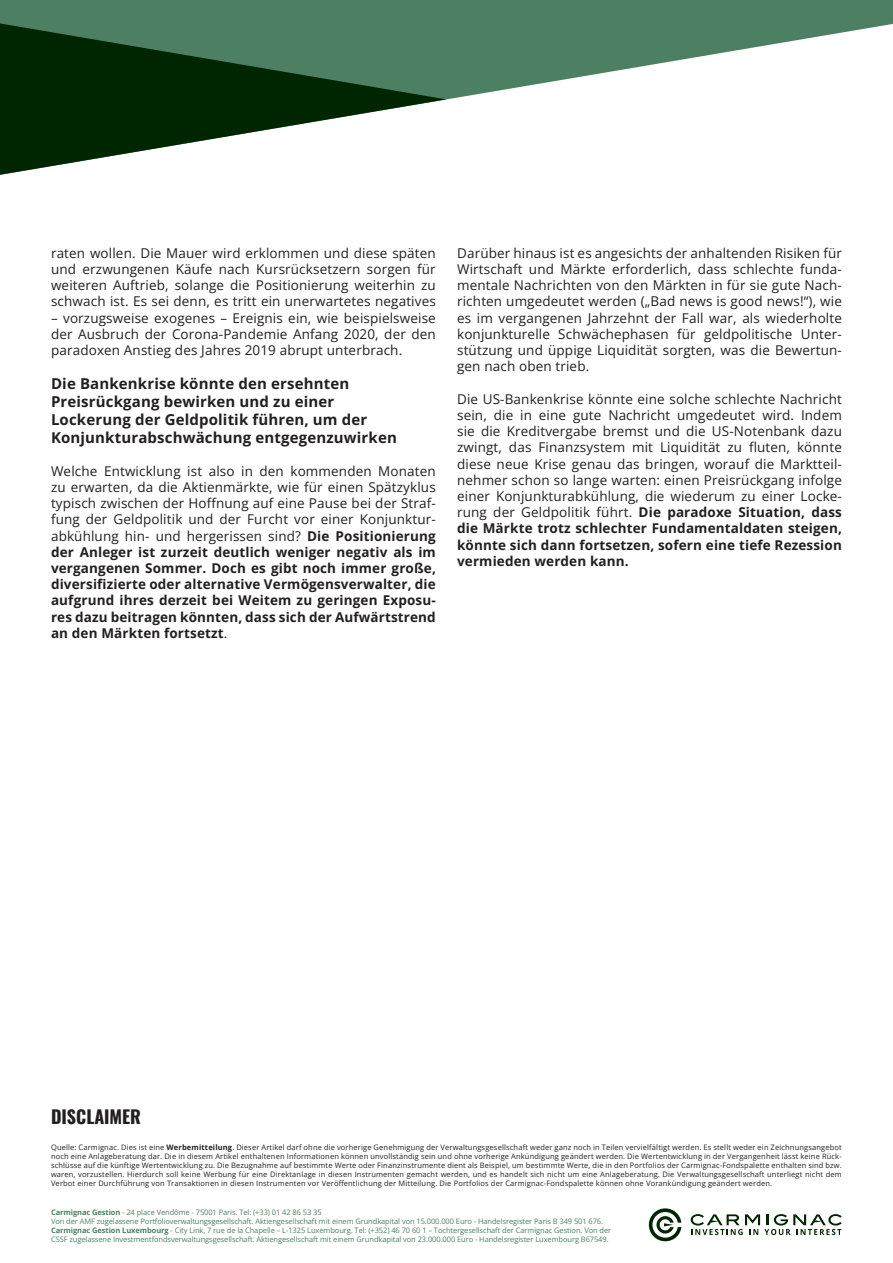
<style>
.page{position:relative;width:893px;height:1263px;background:#fff}
.page>*{position:absolute;margin:0;border:0;box-sizing:border-box;transform-origin:0 0}
.t1{font:700 18px "Oswald";color:#231f20}
.t2{font:700 15px/18px "Open Sans";letter-spacing:.01em;color:#231f20}
.t3{font:13.5px/16.2px "Open Sans";letter-spacing:.01em;color:#231f20;text-align:justify}
.t4{font:700 13.5px/16.2px "Open Sans";letter-spacing:.01em;color:#231f20;text-align:justify}
.t5{font:7.5px/9px "Open Sans";letter-spacing:.02em;color:#231f20;text-align:justify}
.t6{font:7.5px/9px "Open Sans";letter-spacing:-.01em;color:#4d8062}
.s1{font-weight:400}
.s2{font-weight:700}
</style>
<div class="page">
<svg style="left:649px;top:1208px;width:32px;height:33px"></svg>
<svg style="left:691px;top:1214px;width:151px;height:21px"></svg>
<svg style="left:0;top:0;width:893px;height:100px;fill:#4d8062"></svg>
<svg style="left:0;top:23px;width:446px;height:152px"></svg>
<p class="t3" style="left:51px;top:245px;width:386px">raten wollen. Die Mauer wird erklommen und diese späten und erzwungenen Käufe nach Kursrücksetzern sorgen für weiteren Auftrieb, solange die Positionierung weiterhin zu schwach ist. Es sei denn, es tritt ein unerwartetes negatives</p>
<p class="t3" style="left:51px;top:309px;width:386px">– vorzugsweise exogenes – Ereignis ein, wie beispielsweise der Ausbruch der Corona-Pandemie Anfang 2020, der den paradoxen Anstieg des Jahres 2019 abrupt unterbrach.</p>
<p class="t2" style="left:51px;top:374px;width:347px">Die Bankenkrise könnte den ersehnten Preisrückgang bewirken und zu einer Lockerung der Geldpolitik führen, um der Konjunkturabschwächung entgegenzuwirken</p>
<p class="t4" style="left:51px;top:462px;width:386px"><span class="s1">Welche Entwicklung ist also in den kommenden Monaten zu erwarten, da die Aktienmärkte, wie für einen Spätzyklus typisch zwischen der Hoffnung auf eine Pause bei der Straf&shy;fung der Geldpolitik und der Furcht vor einer Konjunktur&shy;abkühlung hin- und hergerissen sind?</span> Die Positionierung der Anleger ist zurzeit deutlich weniger negativ als im vergangenen Sommer. Doch es gibt noch immer große, diversifizierte oder alternative Vermögensverwalter, die aufgrund ihres derzeit bei Weitem zu geringen Exposu&shy;res dazu beitragen könnten, dass sich der Aufwärtstrend an den Märkten fortsetzt<span class="s1">.</span></p>
<p class="t3" style="left:457px;top:245px;width:386px">Darüber hinaus ist es angesichts der anhaltenden Risiken für Wirtschaft und Märkte erforderlich, dass schlechte funda&shy;mentale Nachrichten von den Märkten in für sie gute Nach&shy;richten umgedeutet werden („Bad news is good news!“), wie es im vergangenen Jahrzehnt der Fall war, als wiederholte konjunkturelle Schwächephasen für geldpolitische Unter&shy;stützung und üppige Liquidität sorgten, was die Bewertun&shy;gen nach oben trieb.</p>
<p class="t3" style="left:457px;top:390px;width:386px">Die US-Bankenkrise könnte eine solche schlechte Nachricht sein, die in eine gute Nachricht umgedeutet wird. Indem sie die Kreditvergabe bremst und die US-Notenbank dazu zwingt, das Finanzsystem mit Liquidität zu fluten, könnte diese neue Krise genau das bringen, worauf die Marktteil&shy;nehmer schon so lange warten: einen Preisrückgang infolge einer Konjunkturabkühlung, die wiederum zu einer Locke&shy;rung der Geldpolitik führt. <span class="s2">Die paradoxe Situation, dass die Märkte trotz schlechter Fundamentaldaten steigen, könnte sich dann fortsetzen, sofern eine tiefe Rezession vermieden werden kann.</span></p>
<h1 class="t1" style="left:51px;top:1100px;width:91px">DISCLAIMER</h1>
<p class="t5" style="left:51px;top:1142px;width:792px">Quelle: Carmignac. Dies ist eine <span class="s2">Werbemitteilung</span>. Dieser Artikel darf ohne die vorherige Genehmigung der Verwaltungsgesellschaft weder ganz noch in Teilen vervielfältigt werden. Es stellt weder ein Zeichnungsangebot noch eine Anlageberatung dar. Die in diesem Artikel enthaltenen Informationen können unvollständig sein und ohne vorherige Ankündigung geändert werden. Die Wertentwicklung in der Vergangenheit lässt keine Rück&shy;schlüsse auf die künftige Wertentwicklung zu. Die Bezugnahme auf bestimmte Werte oder Finanzinstrumente dient als Beispiel, um bestimmte Werte, die in den Portfolios der Carmignac-Fondspalette enthalten sind bzw. waren, vorzustellen. Hierdurch soll keine Werbung für eine Direktanlage in diesen Instrumenten gemacht werden, und es handelt sich nicht um eine Anlageberatung. Die Verwaltungsgesellschaft unterliegt nicht dem Verbot einer Durchführung von Transaktionen in diesen Instrumenten vor Veröffentlichung der Mitteilung. Die Portfolios der Carmignac-Fondspalette können ohne Vorankündigung geändert werden.</p>
<p class="t6" style="left:51px;top:1207px;width:562px"><span class="s2">Carmignac Gestion</span> - 24 place Vendôme - 75001 Paris. Tel: (+33) 01 42 86 53 35<br>Von der AMF zugelassene Portfolioverwaltungsgesellschaft. Aktiengesellschaft mit einem Grundkapital von 15.000.000 Euro - Handelsregister Paris B 349 501 676.<br><span class="s2">Carmignac Gestion Luxembourg</span> - City Link, 7 rue de la Chapelle – L-1325 Luxembourg. Tel: (+352) 46 70 60 1 – Tochtergesellschaft der Carmignac Gestion. Von der CSSF zugelassene Investmentfondsverwaltungsgesellschaft. Aktiengesellschaft mit einem Grundkapital von 23.000.000 Euro - Handelsregister Luxembourg B67549.</p>
</div>
